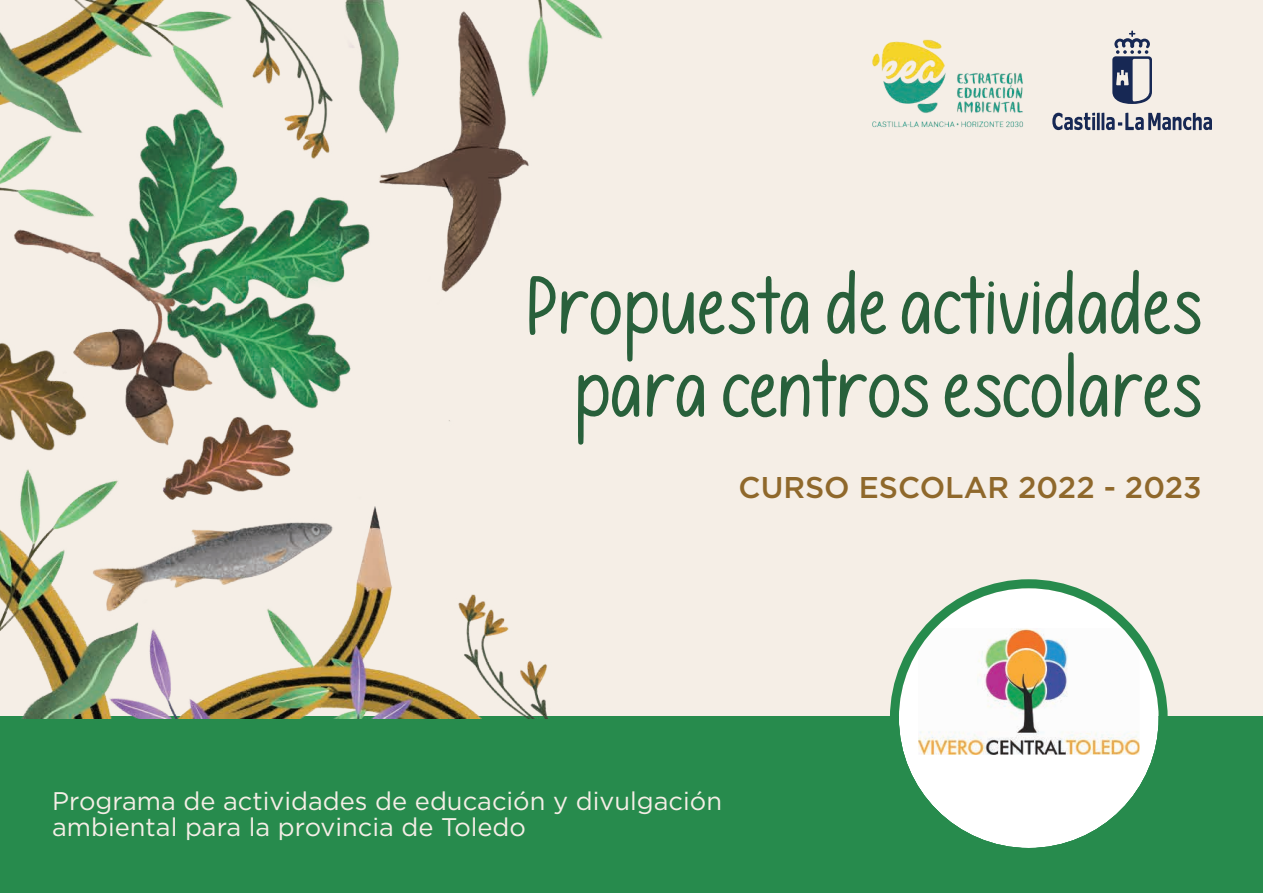
<style>
.page{position:relative;width:1263px;height:893px;background:#f5eee6}
.page>*{position:absolute;margin:0;border:0;box-sizing:border-box;transform-origin:0 0}
.t1{font:69.15px/83.1px "Joynoted Demo";color:#28603b;text-align:right}
.t2{font:500 30px "Gotham";color:#8f682b}
.t3{font:25.5px/25.5px "Gotham";color:#f5eee6}
</style>
<div class="page">
<div style="left:0;top:717px;width:1263px;height:176px;background:#278b4d"></div>
<svg style="left:899px;top:579px;width:269px;height:269px;fill:#fcfcfc"></svg>
<img style="left:0;top:0;width:1015px;height:718px">
<img style="left:871px;top:33px;width:152px;height:98px">
<hr style="left:1097px;top:113px;width:3px;height:17px;background:#172854">
<hr style="left:1101px;top:113px;width:3px;height:17px;background:#172854">
<svg style="left:1052px;top:113px;width:43px;height:17px"></svg>
<svg style="left:1106px;top:113px;width:106px;height:17px"></svg>
<svg style="left:1112px;top:30px;width:40px;height:74px"></svg>
<h1 class="t1" style="left:525px;top:262px;width:678px">Propuesta de actividades para centros escolares</h1>
<p class="t2" style="left:738px;top:468px;width:465px">CURSO ESCOLAR 2022 - 2023</p>
<p class="t3" style="left:52px;top:788px;width:671px">Programa de actividades de educación y divulgación ambiental para la provincia de Toledo</p>
</div>
